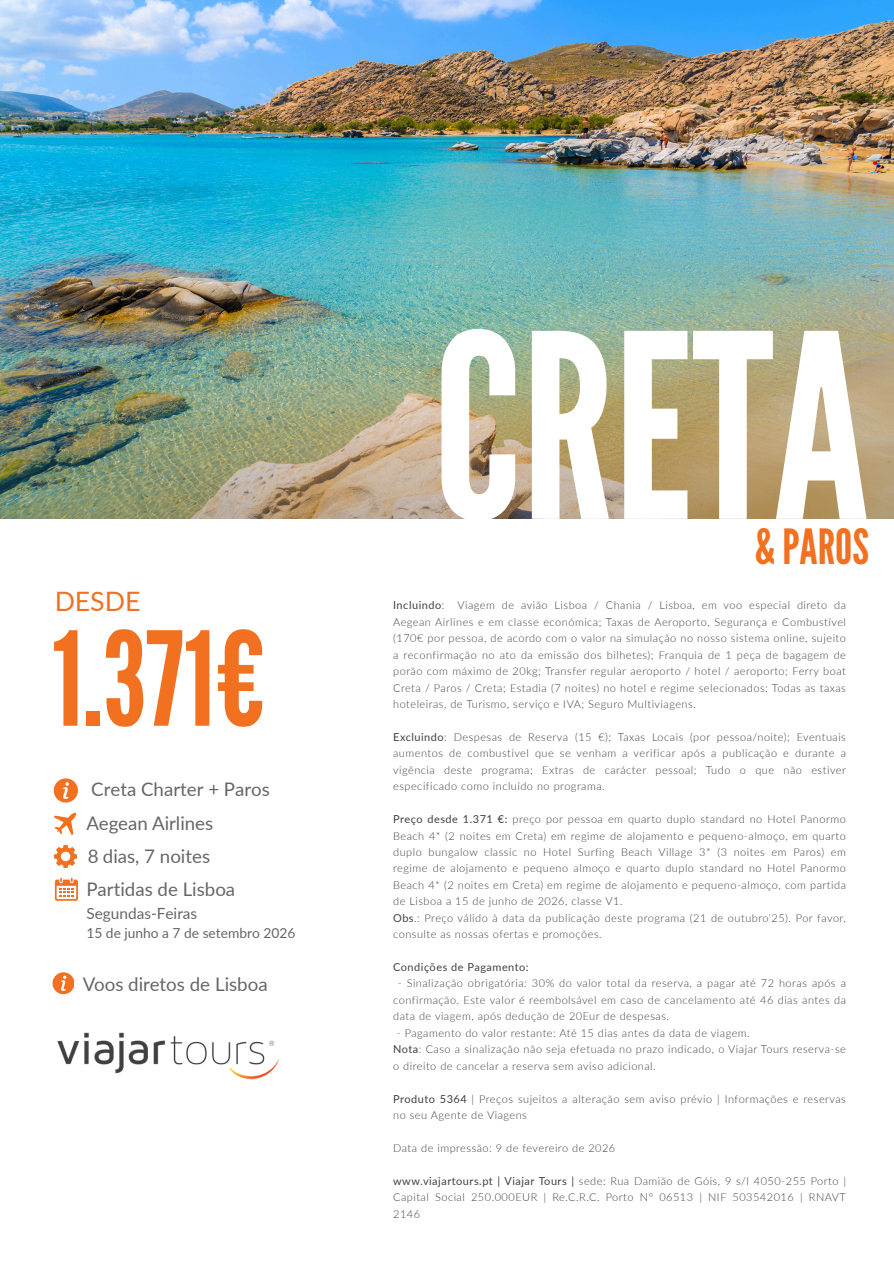
<style>
.page{position:relative;width:894px;height:1264px;background:#fff}
.page>*{position:absolute;margin:0;border:0;box-sizing:border-box;transform-origin:0 0}
.t1{font:255.6px "League Gothic";color:#fff}
.t2{font:129.9px "League Gothic";color:#f27121}
.t3{font:48.45px "League Gothic";color:#f27121}
.t4{font:26.7px "Lato";color:#f27121}
.t5{font:18.75px/33.5px "Lato";color:#545454}
.t6{font:15.45px "Lato";color:#545454}
.t7{font:13.8px "Lato";color:#545454}
.t8{font:300 10.95px/16.5px "Lato";letter-spacing:.045em;color:#404041;text-align:justify}
.t9{font:10.95px "Lato";letter-spacing:.045em;color:#404041}
.s1{font-weight:400}
</style>
<div class="page">
<svg style="left:54px;top:778px;width:24px;height:24px"></svg>
<svg style="left:54px;top:812px;width:22px;height:22px"></svg>
<svg style="left:54px;top:845px;width:23px;height:22px"></svg>
<svg style="left:55px;top:877px;width:22px;height:23px"></svg>
<img style="left:0;top:0;width:893px;height:248px">
<img style="left:0;top:248px;width:893px;height:271px">
<img style="left:57px;top:1032px;width:223px;height:48px">
<svg style="left:52px;top:972px;width:22px;height:21px"></svg>
<h3 class="t4" style="left:54px;top:584px;width:88px">DESDE</h3>
<h2 class="t2" style="left:52px;top:604px;width:215px">1.371€</h2>
<h3 class="t5" style="left:86px;top:772px;width:185px">Creta Charter + Paros<br>Aegean Airlines<br>8 dias, 7 noites<br>Partidas de Lisboa</h3>
<h3 class="t6" style="left:86px;top:904px;width:112px">Segundas-Feiras</h3>
<p class="t7" style="left:86px;top:924px;width:210px">15 de junho a 7 de setembro 2026</p>
<h3 class="t5" style="left:83px;top:966px;width:186px">Voos diretos de Lisboa</h3>
<h1 class="t1" style="left:433px;top:280px;width:437px">CRETA</h1>
<h3 class="t3" style="left:754px;top:518px;width:116px">&amp; PAROS</h3>
<p class="t8" style="left:393px;top:597px;width:454px"><span class="s1">Incluindo</span>: Viagem de avião Lisboa / Chania / Lisboa, em voo especial direto da Aegean Airlines e em classe económica; Taxas de Aeroporto, Segurança e Combustível (170€ por pessoa, de acordo com o valor na simulação no nosso sistema online, sujeito a reconfirmação no ato da emissão dos bilhetes); Franquia de 1 peça de bagagem de porão com máximo de 20kg; Transfer regular aeroporto / hotel / aeroporto; Ferry boat Creta / Paros / Creta; Estadia (7 noites) no hotel e regime selecionados; Todas as taxas hoteleiras, de Turismo, serviço e IVA; Seguro Multiviagens.</p>
<p class="t8" style="left:393px;top:728px;width:454px"><span class="s1">Excluindo</span>: Despesas de Reserva (15 €); Taxas Locais (por pessoa/noite); Eventuais aumentos de combustível que se venham a verificar após a publicação e durante a vigência deste programa; Extras de carácter pessoal; Tudo o que não estiver especificado como incluído no programa.</p>
<p class="t8" style="left:393px;top:810px;width:454px;text-align:left"><span class="s1">Preço desde 1.371 €:</span> preço por pessoa em quarto duplo standard no Hotel Panormo Beach 4* (2 noites em Creta) em regime de alojamento e pequeno-almoço, em quarto duplo bungalow classic no Hotel Surfing Beach Village 3* (3 noites em Paros) em regime de alojamento e pequeno almoço e quarto duplo standard no Hotel Panormo Beach 4* (2 noites em Creta) em regime de alojamento e pequeno-almoço, com partida de Lisboa a 15 de junho de 2026, classe V1.<br><span class="s1">Obs</span>.: Preço válido à data da publicação deste programa (21 de outubro'25). Por favor, consulte as nossas ofertas e promoções.</p>
<p class="t9" style="left:393px;top:960px;width:137px">Condições de Pagamento:</p>
<p class="t8" style="left:393px;top:975px;width:454px;text-indent:5px">- Sinalização obrigatória: 30% do valor total da reserva, a pagar até 72 horas após a confirmação. Este valor é reembolsável em caso de cancelamento até 46 dias antes da data de viagem, após dedução de 20Eur de despesas.</p>
<p class="t8" style="left:393px;top:1024px;width:454px;text-align:left;text-indent:3px">- Pagamento do valor restante: Até 15 dias antes da data de viagem.<br><span class="s1">Nota</span>: Caso a sinalização não seja efetuada no prazo indicado, o Viajar Tours reserva-se o direito de cancelar a reserva sem aviso adicional.</p>
<p class="t8" style="left:393px;top:1090px;width:454px"><span class="s1">Produto 5364</span> | Preços sujeitos a alteração sem aviso prévio | Informações e reservas no seu Agente de Viagens</p>
<p class="t8" style="left:393px;top:1139px;width:223px">Data de impressão: 9 de fevereiro de 2026</p>
<p class="t8" style="left:393px;top:1172px;width:454px"><span class="s1">www.viajartours.pt | Viajar Tours |</span> sede: Rua Damião de Góis, 9 s/l 4050-255 Porto | Capital Social 250.000EUR | Re.C.R.C. Porto Nº 06513 | NIF 503542016 | RNAVT 2146</p>
</div>
